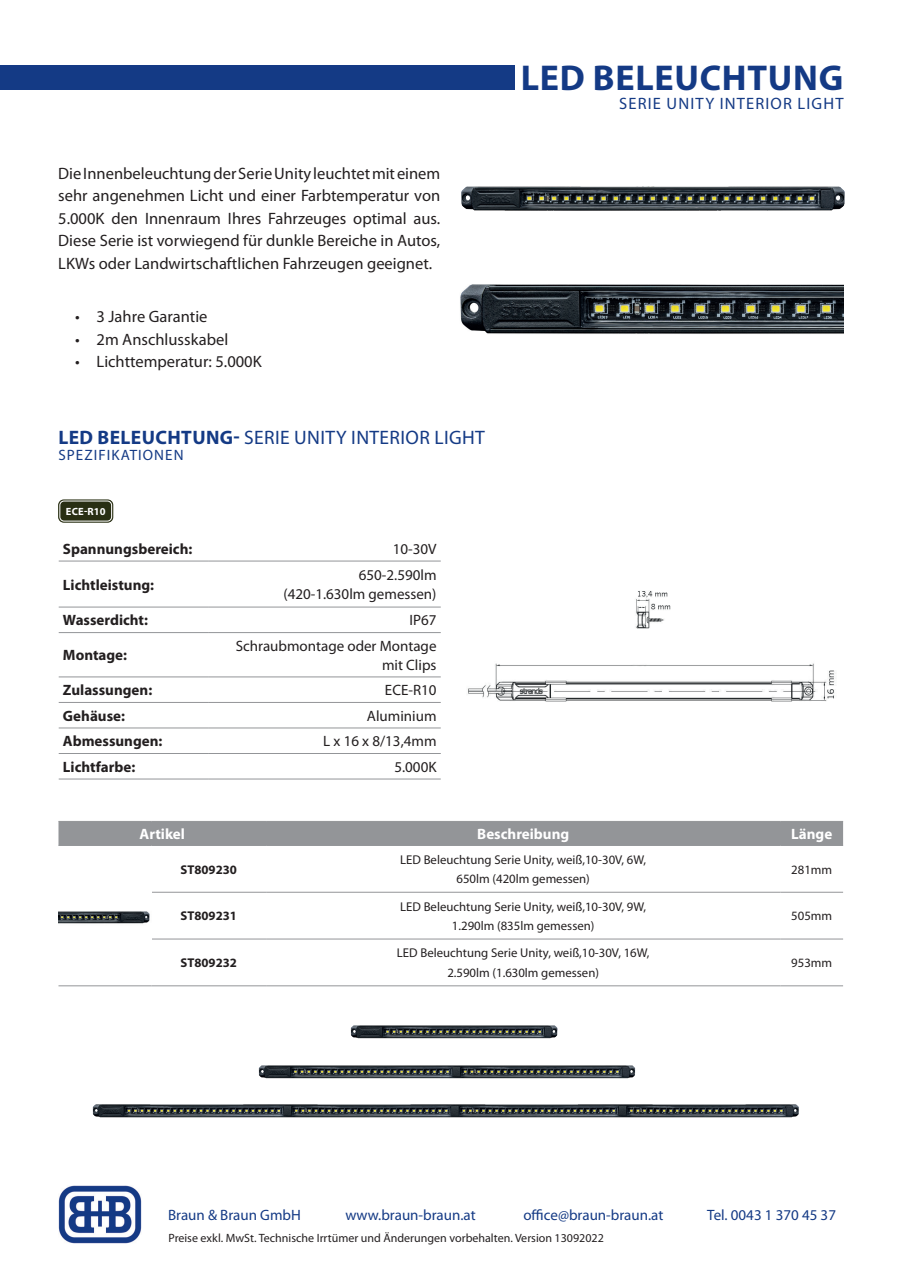
<style>
.page{position:relative;width:902px;height:1272px;background:#fff}
.page>*{position:absolute;margin:0;border:0;box-sizing:border-box;transform-origin:0 0}
.t1{font:700 36px "Myriad Pro";letter-spacing:.02em;color:#143a85}
.t2{font:19.5px "Myriad Pro";letter-spacing:.02em;color:#143a85}
.t3{font:16.5px/22.5px "Myriad Pro";color:#231f20;text-align:justify}
.t4{font:16.5px "Myriad Pro";letter-spacing:.07em;color:#143a85}
.t5{font:15px/19.5px "Myriad Pro";color:#231f20;text-align:right}
.t6{font:700 15px "Myriad Pro";color:#231f20}
.t7{font:15px "Myriad Pro";color:#143a85}
.t8{font:700 15px "Myriad Pro";color:#fff}
.t9{font:15px "Myriad Pro";letter-spacing:.07em;color:#143a85}
.t10{font:12.75px/19.5px "Myriad Pro";color:#231f20;text-align:center}
.t11{font:700 12.75px "Myriad Pro";color:#231f20}
.t12{font:12px "Myriad Pro";color:#231f20}
.t13{font:700 10.5px "Myriad Pro";letter-spacing:.015em;color:#fff}
.s1{font-weight:700}
</style>
<div class="page">
<img style="left:58px;top:1185px;width:83px;height:58px">
<div style="left:0;top:66px;width:514px;height:24px;background:#143a85"></div>
<hr style="left:59px;top:560px;width:150px;height:1px;background:#939598">
<hr style="left:209px;top:560px;width:232px;height:1px;background:#939598">
<hr style="left:59px;top:606px;width:150px;height:1px;background:#939598">
<hr style="left:209px;top:606px;width:232px;height:1px;background:#939598">
<hr style="left:59px;top:632px;width:150px;height:1px;background:#939598">
<hr style="left:209px;top:632px;width:232px;height:1px;background:#939598">
<hr style="left:59px;top:676px;width:150px;height:1px;background:#939598">
<hr style="left:209px;top:676px;width:232px;height:1px;background:#939598">
<hr style="left:59px;top:702px;width:150px;height:1px;background:#939598">
<hr style="left:209px;top:702px;width:232px;height:1px;background:#939598">
<hr style="left:59px;top:727px;width:150px;height:1px;background:#939598">
<hr style="left:209px;top:727px;width:232px;height:1px;background:#939598">
<hr style="left:59px;top:753px;width:150px;height:1px;background:#939598">
<hr style="left:209px;top:753px;width:232px;height:1px;background:#939598">
<hr style="left:59px;top:778px;width:150px;height:1px;background:#939598">
<hr style="left:209px;top:778px;width:232px;height:1px;background:#939598">
<div style="left:58px;top:822px;width:785px;height:23px;background:#939598"></div>
<hr style="left:58px;top:821px;width:93px;height:1px;background:#939598">
<hr style="left:151px;top:821px;width:115px;height:1px;background:#939598">
<hr style="left:266px;top:821px;width:514px;height:1px;background:#939598">
<hr style="left:780px;top:821px;width:63px;height:1px;background:#939598">
<hr style="left:58px;top:845px;width:93px;height:1px;background:#939598">
<hr style="left:151px;top:845px;width:115px;height:1px;background:#939598">
<hr style="left:266px;top:845px;width:514px;height:1px;background:#939598">
<hr style="left:780px;top:845px;width:63px;height:1px;background:#939598">
<hr style="left:151px;top:891px;width:115px;height:1px;background:#939598">
<hr style="left:266px;top:891px;width:514px;height:1px;background:#939598">
<hr style="left:780px;top:891px;width:63px;height:1px;background:#939598">
<hr style="left:151px;top:938px;width:115px;height:1px;background:#939598">
<hr style="left:266px;top:938px;width:514px;height:1px;background:#939598">
<hr style="left:780px;top:938px;width:63px;height:1px;background:#939598">
<hr style="left:58px;top:985px;width:93px;height:1px;background:#939598">
<hr style="left:151px;top:985px;width:115px;height:1px;background:#939598">
<hr style="left:266px;top:985px;width:514px;height:1px;background:#939598">
<hr style="left:780px;top:985px;width:63px;height:1px;background:#939598">
<div style="left:58px;top:499px;width:55px;height:23px;border:1px solid #292f13;border-radius:5px"></div>
<div style="left:60px;top:501px;width:52px;height:20px;background:#292f13;border-radius:4px"></div>
<div style="left:59px;top:500px;width:53px;height:21px;border:1px solid #fff;border-radius:4px"></div>
<img style="left:461px;top:186px;width:384px;height:25px">
<img style="left:460px;top:284px;width:383px;height:50px">
<img style="left:350px;top:1025px;width:208px;height:14px">
<img style="left:258px;top:1065px;width:378px;height:14px">
<img style="left:92px;top:1104px;width:707px;height:14px">
<img style="left:58px;top:891px;width:94px;height:48px">
<img style="left:468px;top:663px;width:367px;height:39px">
<img style="left:635px;top:591px;width:36px;height:38px">
<h1 class="t1" style="left:520px;top:54px;width:324px">LED BELEUCHTUNG</h1>
<p class="t3" style="left:58px;top:162px;width:383px">Die Innenbeleuchtung der Serie Unity leuchtet mit einem sehr angenehmen Licht und einer Farbtemperatur von 5.000K den Innenraum Ihres Fahrzeuges optimal aus.<br>Diese Serie ist vorwiegend für dunkle Bereiche in Autos, LKWs oder Landwirtschaftlichen Fahrzeugen geeignet.</p>
<p class="t3" style="left:75px;top:305px;width:134px">• 3 Jahre Garantie</p>
<p class="t3" style="left:75px;top:328px;width:154px">• 2m Anschlusskabel</p>
<p class="t3" style="left:75px;top:350px;width:188px">• Lichttemperatur: 5.000K</p>
<p class="t2" style="left:58px;top:425px;width:428px"><span class="s1">LED BELEUCHTUNG-</span> SERIE UNITY INTERIOR LIGHT</p>
<p class="t9" style="left:58px;top:446px;width:127px">SPEZIFIKATIONEN</p>
<p class="t13" style="left:66px;top:504px;width:41px">ECE-R10</p>
<p class="t6" style="left:63px;top:539px;width:131px">Spannungsbereich:</p>
<p class="t5" style="left:392px;top:539px;width:45px">10-30V</p>
<p class="t6" style="left:63px;top:575px;width:93px">Lichtleistung:</p>
<p class="t5" style="left:283px;top:565px;width:154px">650-2.590lm (420-1.630lm gemessen)</p>
<p class="t6" style="left:63px;top:610px;width:87px">Wasserdicht:</p>
<p class="t5" style="left:409px;top:610px;width:28px">IP67</p>
<p class="t6" style="left:63px;top:645px;width:66px">Montage:</p>
<p class="t5" style="left:236px;top:635px;width:202px">Schraubmontage oder Montage mit Clips</p>
<p class="t6" style="left:63px;top:680px;width:91px">Zulassungen:</p>
<p class="t5" style="left:385px;top:680px;width:53px">ECE-R10</p>
<p class="t6" style="left:63px;top:706px;width:64px">Gehäuse:</p>
<p class="t5" style="left:367px;top:705px;width:71px">Aluminium</p>
<p class="t6" style="left:63px;top:731px;width:101px">Abmessungen:</p>
<p class="t5" style="left:323px;top:731px;width:115px">L x 16 x 8/13,4mm</p>
<p class="t6" style="left:63px;top:757px;width:74px">Lichtfarbe:</p>
<p class="t5" style="left:394px;top:756px;width:44px">5.000K</p>
<p class="t4" style="left:619px;top:94px;width:226px">SERIE UNITY INTERIOR LIGHT</p>
<p class="t8" style="left:140px;top:824px;width:47px">Artikel</p>
<p class="t8" style="left:477px;top:824px;width:94px">Beschreibung</p>
<p class="t8" style="left:791px;top:824px;width:43px">Länge</p>
<p class="t11" style="left:181px;top:861px;width:58px">ST809230</p>
<p class="t10" style="left:400px;top:849px;width:247px">LED Beleuchtung Serie Unity, weiß,10-30V, 6W,<br>650lm (420lm gemessen)</p>
<p class="t10" style="left:791px;top:859px;width:42px">281mm</p>
<p class="t11" style="left:181px;top:907px;width:58px">ST809231</p>
<p class="t10" style="left:400px;top:896px;width:247px">LED Beleuchtung Serie Unity, weiß,10-30V, 9W,<br>1.290lm (835lm gemessen)</p>
<p class="t10" style="left:791px;top:906px;width:42px">505mm</p>
<p class="t11" style="left:181px;top:954px;width:58px">ST809232</p>
<p class="t10" style="left:397px;top:943px;width:254px">LED Beleuchtung Serie Unity, weiß,10-30V, 16W,<br>2.590lm (1.630lm gemessen)</p>
<p class="t10" style="left:791px;top:952px;width:42px">953mm</p>
<p class="t7" style="left:168px;top:1205px;width:134px">Braun &amp; Braun GmbH</p>
<p class="t7" style="left:345px;top:1205px;width:132px">www.braun-braun.at</p>
<p class="t7" style="left:523px;top:1205px;width:141px">office@braun-braun.at</p>
<p class="t7" style="left:707px;top:1205px;width:130px">Tel. 0043 1 370 45 37</p>
<p class="t12" style="left:168px;top:1230px;width:437px">Preise exkl. MwSt. Technische Irrtümer und Änderungen vorbehalten. Version 13092022</p>
</div>
